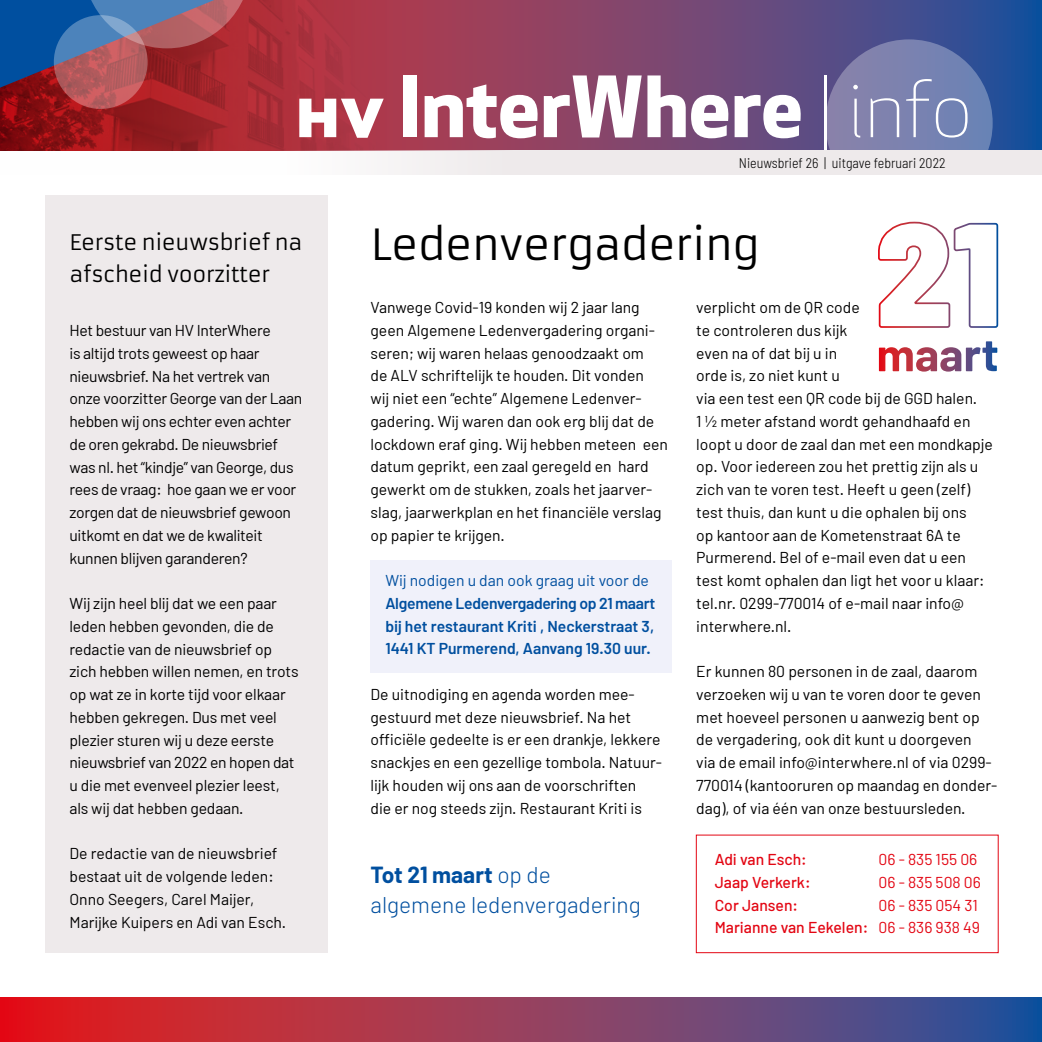
<style>
.page{position:relative;width:1042px;height:1042px;background:#fff}
.page>*{position:absolute;margin:0;border:0;box-sizing:border-box;transform-origin:0 0}
.t1{font:42px "Armata";letter-spacing:-.02em;color:#000}
.t2{font:300 22.75px/29.8px "Barlow";color:#004f9f}
.t3{font:21px/31.5px "Armata";letter-spacing:-.02em;color:#000}
.t4{font:15.75px/22.8px "Barlow";color:#000}
.t5{font:15.75px/22.8px "Barlow";letter-spacing:-.02em;color:#000}
.t6{font:600 15.75px/22.8px "Barlow";color:#004f9f;text-align:justify}
.t7{font:15.75px/22.8px "Barlow";color:#e30613;text-align:right}
.t8{font:500 15.75px "Barlow";color:#e30613}
.t9{font:15.75px "Barlow";color:#004f9f}
.t10{font:300 semi-condensed 14px "Barlow";color:#000}
.s1{font-weight:700}
.s2{font-weight:500}
</style>
<div class="page">
<svg style="left:0;top:997px;width:1042px;height:45px;background:#8f3b5c"></svg>
<div style="left:370px;top:561px;width:301px;height:112px;background:#f0f1fa"></div>
<svg style="left:386px;top:0;width:656px;height:150px;background:#6f4774"></svg>
<img style="left:0;top:0;width:386px;height:150px">
<svg style="left:299px;top:99px;width:85px;height:39px"></svg>
<div style="left:403px;top:75px;width:13px;height:62px;background:#fff"></div>
<svg style="left:424px;top:84px;width:114px;height:54px"></svg>
<svg style="left:544px;top:75px;width:257px;height:63px"></svg>
<hr style="left:824px;top:76px;width:2px;height:77px;background:#fff">
<svg style="left:825px;top:39px;width:167px;height:111px;background:#777fae"></svg>
<div style="left:0;top:150px;width:1042px;height:25px;background:linear-gradient(to right,#fff,#e9e4e5)"></div>
<svg style="left:0;top:0;width:254px;height:88px;background:#67476a"></svg>
<svg style="left:54px;top:15px;width:94px;height:94px;background:#9a6a7c"></svg>
<div style="left:45px;top:195px;width:282px;height:757px;background:#eeeaeb"></div>
<div style="left:696px;top:835px;width:302px;height:118px;border:1px solid #e30613"></div>
<svg style="left:878px;top:221px;width:121px;height:107px"></svg>
<svg style="left:879px;top:341px;width:118px;height:31px"></svg>
<p class="t10" style="left:739px;top:153px;width:208px">Nieuwsbrief 26 | uitgave februari 2022</p>
<h3 class="t3" style="left:69px;top:227px;width:234px">Eerste nieuwsbrief na afscheid voorzitter</h3>
<h1 class="t1" style="left:370px;top:219px;width:391px">Ledenvergadering</h1>
<p class="t5" style="left:69px;top:319px;width:234px">Het bestuur van HV InterWhere<br>is altijd trots geweest op haar nieuwsbrief. Na het vertrek van onze voorzitter George van der Laan hebben wij ons echter even achter de oren gekrabd. De nieuwsbrief was nl. het “kindje” van George, dus rees de vraag: hoe gaan we er voor zorgen dat de nieuwsbrief gewoon uitkomt en dat we de kwaliteit kunnen blijven garanderen?</p>
<p class="t4" style="left:69px;top:591px;width:231px">Wij zijn heel blij dat we een paar leden hebben gevonden, die de redactie van de nieuwsbrief op zich hebben willen nemen, en trots op wat ze in korte tijd voor elkaar hebben gekregen. Dus met veel plezier sturen wij u deze eerste nieuwsbrief van 2022 en hopen dat u die met evenveel plezier leest, als wij dat hebben gedaan.</p>
<p class="t4" style="left:69px;top:842px;width:218px">De redactie van de nieuwsbrief bestaat uit de volgende leden:<br>Onno Seegers, Carel Maijer,<br>Marijke Kuipers en Adi van Esch.</p>
<p class="t4" style="left:370px;top:296px;width:299px">Vanwege Covid-19 konden wij 2 jaar lang geen Algemene Ledenvergadering organi&shy;seren; wij waren helaas genoodzaakt om<br>de ALV schriftelijk te houden. Dit vonden<br>wij niet een “echte” Algemene Ledenver&shy;gadering. Wij waren dan ook erg blij dat de lockdown eraf ging. Wij hebben meteen een datum geprikt, een zaal geregeld en hard gewerkt om de stukken, zoals het jaarver&shy;slag, jaarwerkplan en het financiële verslag op papier te krijgen.</p>
<p class="t9" style="left:385px;top:571px;width:265px">Wij nodigen u dan ook graag uit voor de</p>
<p class="t6" style="left:385px;top:591px;width:271px">Algemene Ledenvergadering op 21 maart bij het restaurant Kriti , Neckerstraat 3, 1441 KT Purmerend, Aanvang 19.30 uur.</p>
<p class="t4" style="left:370px;top:682px;width:293px">De uitnodiging en agenda worden mee&shy;gestuurd met deze nieuwsbrief. Na het officiële gedeelte is er een drankje, lekkere snackjes en een gezellige tombola. Natuur&shy;lijk houden wij ons aan de voorschriften<br>die er nog steeds zijn. Restaurant Kriti is</p>
<h2 class="t2" style="left:370px;top:859px;width:272px"><span class="s1">Tot 21 maart</span> op de algemene ledenvergadering</h2>
<p class="t4" style="left:696px;top:296px;width:298px">verplicht om de QR code<br>te controleren dus kijk<br>even na of dat bij u in<br>orde is, zo niet kunt u<br>via een test een QR code bij de GGD halen.<br>1 ½ meter afstand wordt gehandhaafd en loopt u door de zaal dan met een mondkapje op. Voor iedereen zou het prettig zijn als u zich van te voren test. Heeft u geen (zelf) test thuis, dan kunt u die ophalen bij ons<br>op kantoor aan de Kometenstraat 6A te Purmerend. Bel of e-mail even dat u een test komt ophalen dan ligt het voor u klaar: tel.nr. 0299-770014 of e-mail naar info@ interwhere.nl.</p>
<p class="t4" style="left:696px;top:659px;width:302px">Er kunnen 80 personen in de zaal, daarom verzoeken wij u van te voren door te geven met hoeveel personen u aanwezig bent op de vergadering, ook dit kunt u doorgeven<br>via de email info@interwhere.nl of via 0299- 770014 (kantooruren op maandag en donder&shy;dag), of via één van onze bestuursleden.</p>
<p class="t8" style="left:715px;top:850px;width:94px">Adi van Esch:</p>
<p class="t7" style="left:878px;top:848px;width:100px">06 - 835 155 06</p>
<p class="t8" style="left:715px;top:872px;width:97px">Jaap Verkerk:</p>
<p class="t7" style="left:878px;top:870px;width:104px">06 - 835 508 06</p>
<p class="t8" style="left:715px;top:895px;width:85px">Cor Jansen:</p>
<p class="t7" style="left:715px;top:893px;width:267px">06 - 835 054 31<br><span class="s2">Marianne van Eekelen:</span> 06 - 836 938 49</p>
</div>
